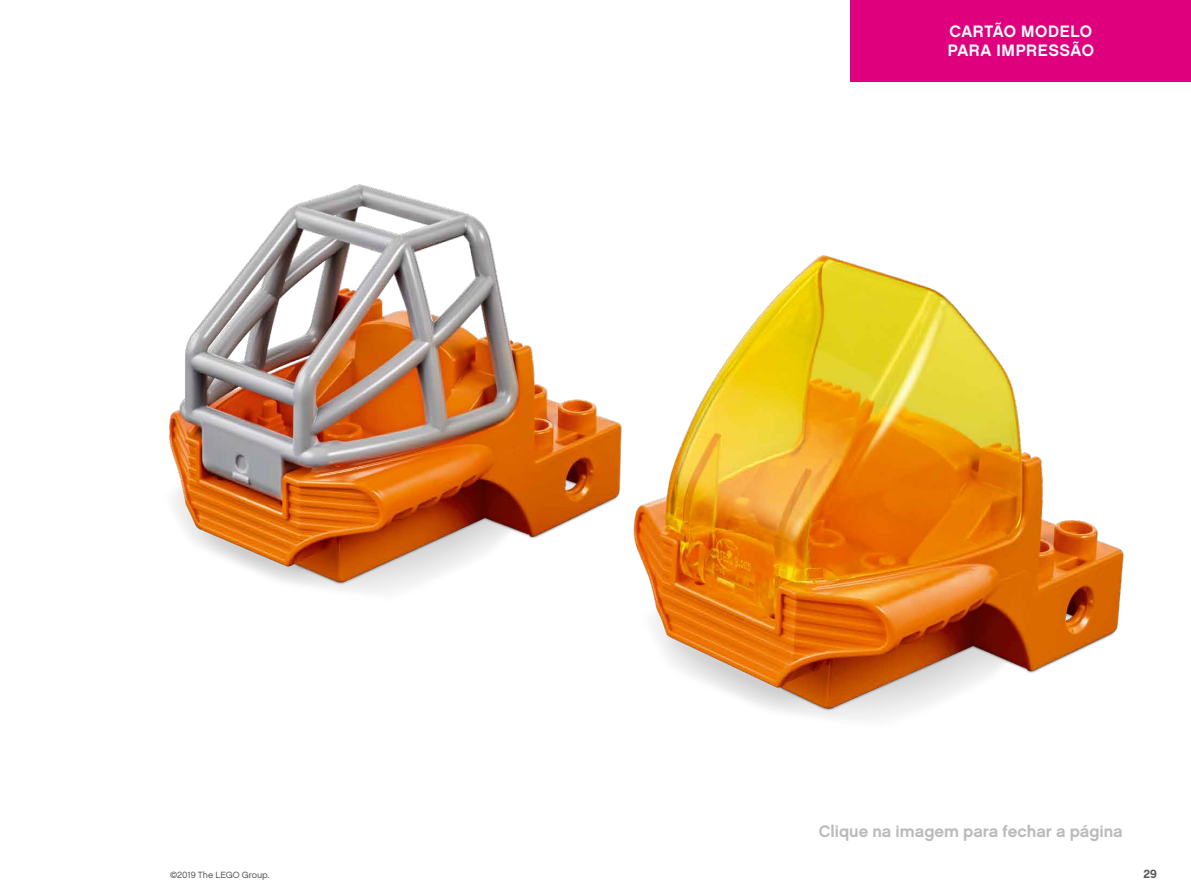
<style>
.page{position:relative;width:1191px;height:893px;background:#fff}
.page>*{position:absolute;margin:0;border:0;box-sizing:border-box;transform-origin:0 0}
.t1{font:700 16.5px "LEGO Chalet 60";color:#bbbbba}
.t2{font:700 16.5px/19.8px "LEGO Chalet 60";letter-spacing:.03em;color:#fff}
.t3{font:700 12px "LEGO Chalet 60";color:#565655}
.t4{font:9px "LEGO Chalet 60";color:#565655}
</style>
<div class="page">
<div style="left:850px;top:0;width:341px;height:82px;background:#de007d"></div>
<img style="left:169px;top:184px;width:955px;height:535px">
<p class="t2" style="left:947px;top:21px;width:148px">CARTÃO MODELO<br>PARA IMPRESSÃO</p>
<p class="t1" style="left:819px;top:821px;width:305px">Clique na imagem para fechar a página</p>
<p class="t4" style="left:170px;top:869px;width:101px">©2019 The LEGO Group.</p>
<p class="t3" style="left:1143px;top:866px;width:15px">29</p>
</div>
